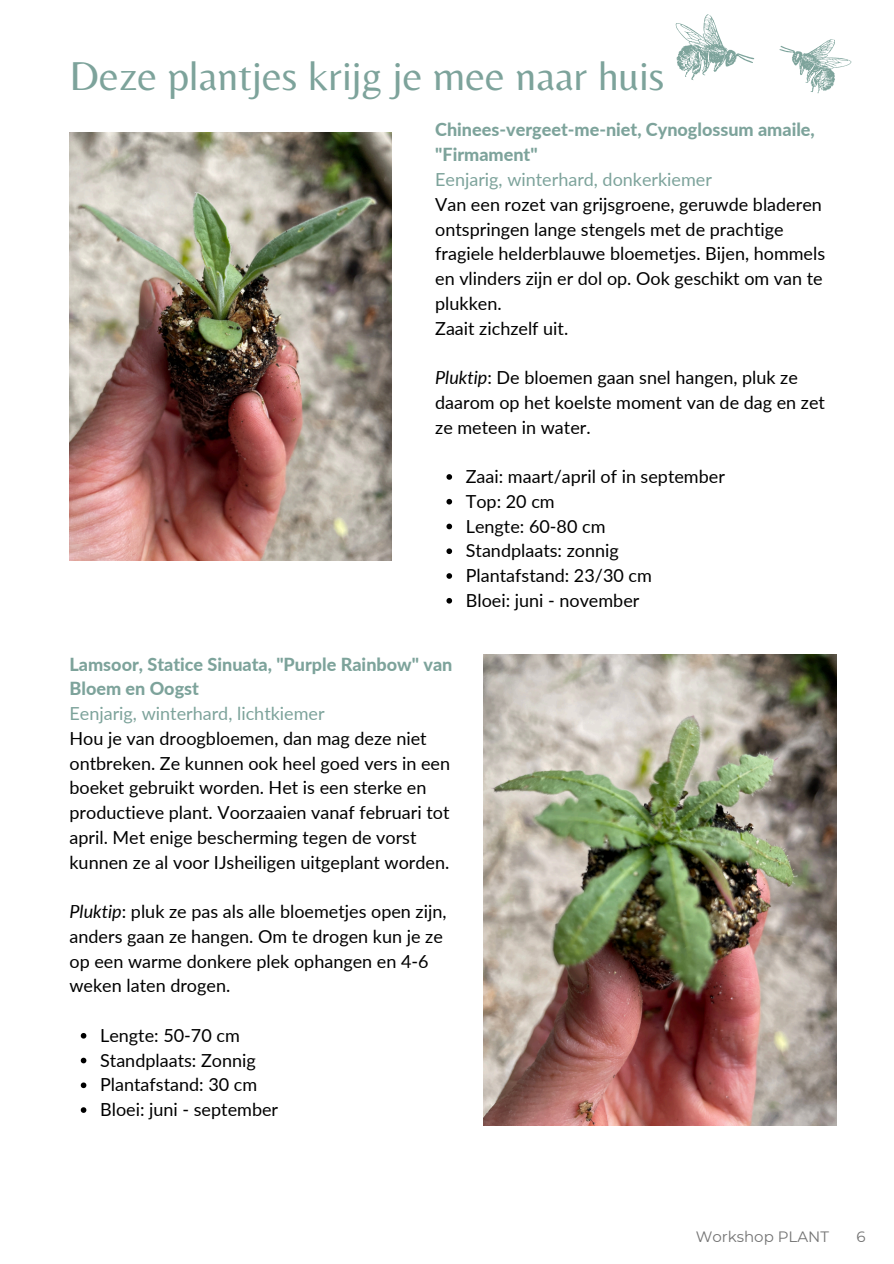
<style>
.page{position:relative;width:894px;height:1264px;background:#fff}
.page>*{position:absolute;margin:0;border:0;box-sizing:border-box;transform-origin:0 0}
.t1{font:42px "Belleza";color:#7da39b}
.t2{font:18px/24.8px "Lato";color:#000}
.t3{font:15px "Montserrat";color:#737373}
.s1{font-weight:800;color:#7da39b}
.s2{color:#7da39b}
.s3{font-style:italic}
</style>
<div class="page">
<svg style="left:675px;top:14px;width:80px;height:66px"></svg>
<svg style="left:779px;top:39px;width:73px;height:55px"></svg>
<img style="left:69px;top:132px;width:322px;height:429px">
<img style="left:483px;top:654px;width:353px;height:471px">
<svg style="left:446px;top:474px;width:6px;height:6px"></svg>
<svg style="left:446px;top:499px;width:6px;height:5px"></svg>
<svg style="left:446px;top:523px;width:6px;height:6px"></svg>
<svg style="left:446px;top:548px;width:6px;height:6px"></svg>
<svg style="left:446px;top:573px;width:6px;height:6px"></svg>
<svg style="left:446px;top:598px;width:6px;height:5px"></svg>
<svg style="left:81px;top:1033px;width:5px;height:5px"></svg>
<svg style="left:81px;top:1057px;width:5px;height:6px"></svg>
<svg style="left:81px;top:1082px;width:5px;height:6px"></svg>
<svg style="left:81px;top:1107px;width:5px;height:5px"></svg>
<p class="t1" style="left:69px;top:51px;width:596px">Deze plantjes krijg je mee naar huis</p>
<p class="t2" style="left:435px;top:117px;width:391px"><span class="s1">Chinees-vergeet-me-niet, Cynoglossum amaile, "Firmament"<br></span><span class="s2">Eenjarig, winterhard, donkerkiemer<br></span>Van een rozet van grijsgroene, geruwde bladeren ontspringen lange stengels met de prachtige fragiele helderblauwe bloemetjes. Bijen, hommels en vlinders zijn er dol op. Ook geschikt om van te plukken.<br>Zaait zichzelf uit.</p>
<h2 class="t2" style="left:435px;top:365px;width:391px"><span class="s3">Pluktip</span>: De bloemen gaan snel hangen, pluk ze daarom op het koelste moment van de dag en zet ze meteen in water.</h2>
<h2 class="t2" style="left:465px;top:464px;width:260px">Zaai: maart/april of in september</h2>
<p class="t2" style="left:465px;top:488px;width:90px">Top: 20 cm</p>
<p class="t2" style="left:465px;top:513px;width:141px">Lengte: 60-80 cm</p>
<p class="t2" style="left:465px;top:538px;width:154px">Standplaats: zonnig</p>
<p class="t2" style="left:465px;top:563px;width:187px">Plantafstand: 23/30 cm</p>
<p class="t2" style="left:465px;top:587px;width:175px">Bloei: juni - november</p>
<h2 class="t2" style="left:69px;top:651px;width:384px"><span class="s1">Lamsoor, Statice Sinuata, "Purple Rainbow" van Bloem en Oogst<br></span><span class="s2">Eenjarig, winterhard, lichtkiemer<br></span>Hou je van droogbloemen, dan mag deze niet ontbreken. Ze kunnen ook heel goed vers in een boeket gebruikt worden. Het is een sterke en productieve plant. Voorzaaien vanaf februari tot april. Met enige bescherming tegen de vorst kunnen ze al voor IJsheiligen uitgeplant worden.</h2>
<h2 class="t2" style="left:69px;top:898px;width:378px"><span class="s3">Pluktip</span>: pluk ze pas als alle bloemetjes open zijn, anders gaan ze hangen. Om te drogen kun je ze op een warme donkere plek ophangen en 4-6 weken laten drogen.</h2>
<p class="t2" style="left:100px;top:1022px;width:141px">Lengte: 50-70 cm</p>
<p class="t2" style="left:100px;top:1047px;width:157px">Standplaats: Zonnig</p>
<p class="t2" style="left:100px;top:1072px;width:159px">Plantafstand: 30 cm</p>
<p class="t2" style="left:100px;top:1096px;width:179px">Bloei: juni - september</p>
<p class="t3" style="left:695px;top:1227px;width:135px">Workshop PLANT</p>
<p class="t3" style="left:856px;top:1227px;width:11px">6</p>
</div>
